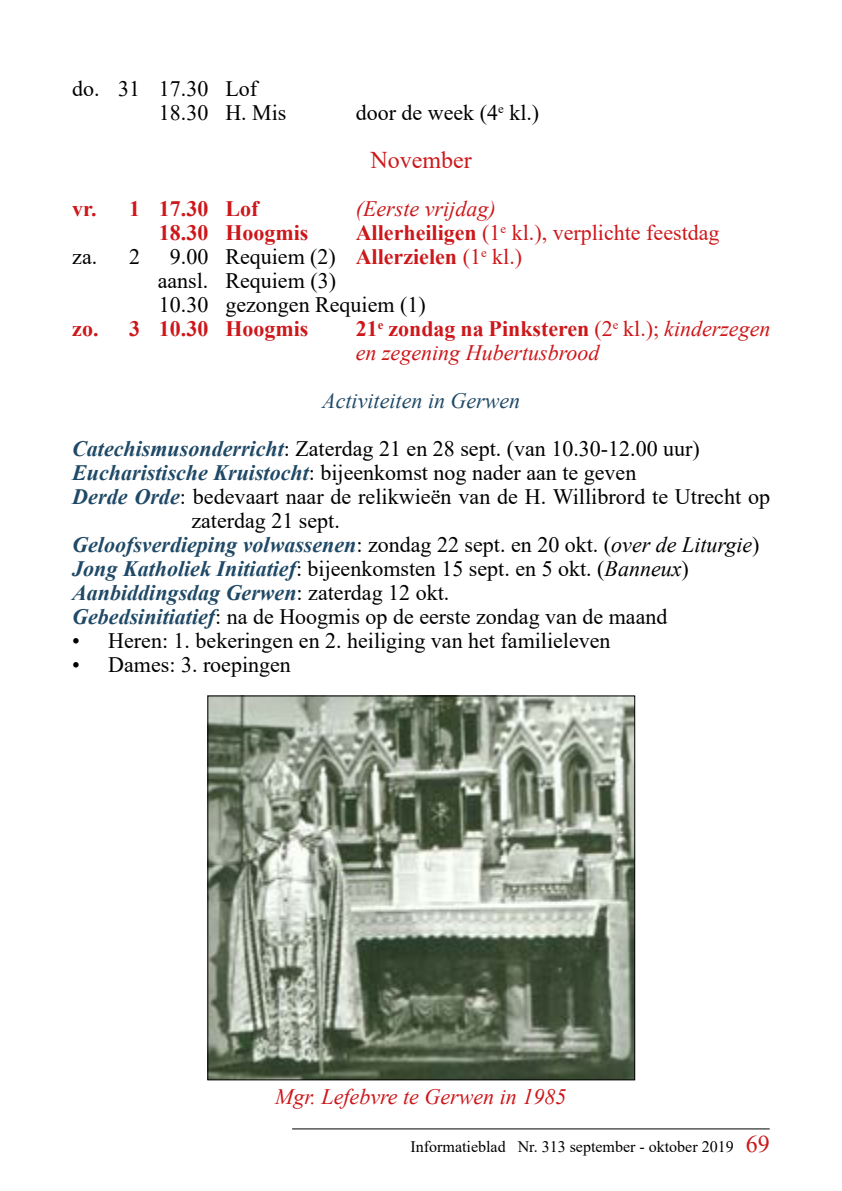
<style>
.page{position:relative;width:842px;height:1191px;background:#fff}
.page>*{position:absolute;margin:0;border:0;box-sizing:border-box;transform-origin:0 0}
.t1{font:24px "Times New Roman";color:#cd171a}
.t2{font:22px/24px "Times New Roman";color:#000}
.t3{font:italic 22px/24px "Times New Roman";color:#cd171a}
.t4{font:italic 700 22px "Times New Roman";color:#1f4966}
.t5{font:700 22px "Times New Roman";color:#cd171a}
.t6{font:22px "Times New Roman";color:#cd171a}
.t7{font:16px "Times New Roman";color:#000}
.s1{font-weight:700}
.s2{font-weight:700;color:#cd171a}
.s3{color:#cd171a}
.s4{font-weight:700;font-style:normal}
.s5{font-style:normal}
.s6{font-style:italic;color:#1f4966}
.s7{font-weight:700;font-style:italic;color:#1f4966}
.s8{font-weight:400;font-style:normal;color:#000}
.s9{font-weight:400;color:#000}
.s10{font-style:italic}
.s11{font-size:24px;color:#cd171a}
</style>
<div class="page">
<hr style="left:292px;top:1128px;width:478px;height:1px;background:#000">
<img style="left:209px;top:697px;width:424px;height:381px">
<p class="t2" style="left:159px;top:76px;width:129px;text-indent:-87px">do. 31 17.30 Lof<br>18.30 H. Mis</p>
<p class="t2" style="left:356px;top:100px;width:185px">door de week (4<sup>e</sup> kl.)</p>
<p class="t1" style="left:371px;top:143px;width:103px">November</p>
<p class="t5" style="left:72px;top:193px;width:188px">vr. 1 17.30 Lof</p>
<p class="t3" style="left:356px;top:196px;width:141px">(Eerste vrijdag)</p>
<p class="t5" style="left:159px;top:217px;width:151px">18.30 Hoogmis</p>
<p class="t6" style="left:356px;top:217px;width:365px"><span class="s1">Allerheiligen</span> (1<sup>e</sup> kl.), verplichte feestdag</p>
<p class="t2" style="left:72px;top:244px;width:70px">za. 2</p>
<p class="t2" style="left:158px;top:244px;width:366px;text-indent:12px">9.00 Requiem (2) <span class="s2">Allerzielen</span> <span class="s3">(1</span><sup>e</sup> <span class="s3">kl.) </span>aansl. Requiem (3)<br>10.30 gezongen Requiem (1)</p>
<p class="t5" style="left:72px;top:313px;width:238px">zo. 3 10.30 Hoogmis</p>
<p class="t3" style="left:356px;top:316px;width:416px"><span class="s4">21</span><sup>e</sup> <span class="s4">zondag na Pinksteren</span> <span class="s5">(2</span><sup>e</sup> <span class="s5">kl.);</span> kinderzegen en zegening Hubertusbrood</p>
<p class="t2" style="left:72px;top:376px;width:629px;line-height:48px;text-indent:250px"><span class="s6">Activiteiten in Gerwen<br></span><span class="s7">Catechismusonderricht</span>: Zaterdag 21 en 28 sept. (van 10.30-12.00 uur)</p>
<p class="t2" style="left:72px;top:460px;width:566px"><span class="s7">Eucharistische Kruistocht</span>: bijeenkomst nog nader aan te geven</p>
<p class="t2" style="left:72px;top:484px;width:699px"><span class="s7">Derde Orde</span>: bedevaart naar de relikwieën van de H. Willibrord te Utrecht op</p>
<p class="t2" style="left:191px;top:508px;width:150px">zaterdag 21 sept.</p>
<p class="t4" style="left:72px;top:529px;width:689px">Geloofsverdieping volwassenen<span class="s8">: zondag 22 sept. en 20 okt. (</span><span class="s9">over de Liturgie</span><span class="s8">)</span></p>
<p class="t2" style="left:72px;top:556px;width:618px"><span class="s7">Jong Katholiek Initiatief</span>: bijeenkomsten 15 sept. en 5 okt. (<span class="s10">Banneux</span>)</p>
<p class="t4" style="left:72px;top:577px;width:379px">Aanbiddingsdag Gerwen<span class="s8">: zaterdag 12 okt.</span></p>
<p class="t2" style="left:72px;top:604px;width:597px"><span class="s7">Gebedsinitiatief</span>: na de Hoogmis op de eerste zondag van de maand</p>
<p class="t2" style="left:72px;top:628px;width:540px">• Heren: 1. bekeringen en 2. heiliging van het familieleven</p>
<p class="t2" style="left:72px;top:652px;width:220px">• Dames: 3. roepingen</p>
<p class="t3" style="left:275px;top:1084px;width:293px">Mgr. Lefebvre te Gerwen in 1985</p>
<p class="t7" style="left:411px;top:1134px;width:361px">Informatieblad Nr. 313 september - oktober 2019 <span class="s11">69</span></p>
</div>
